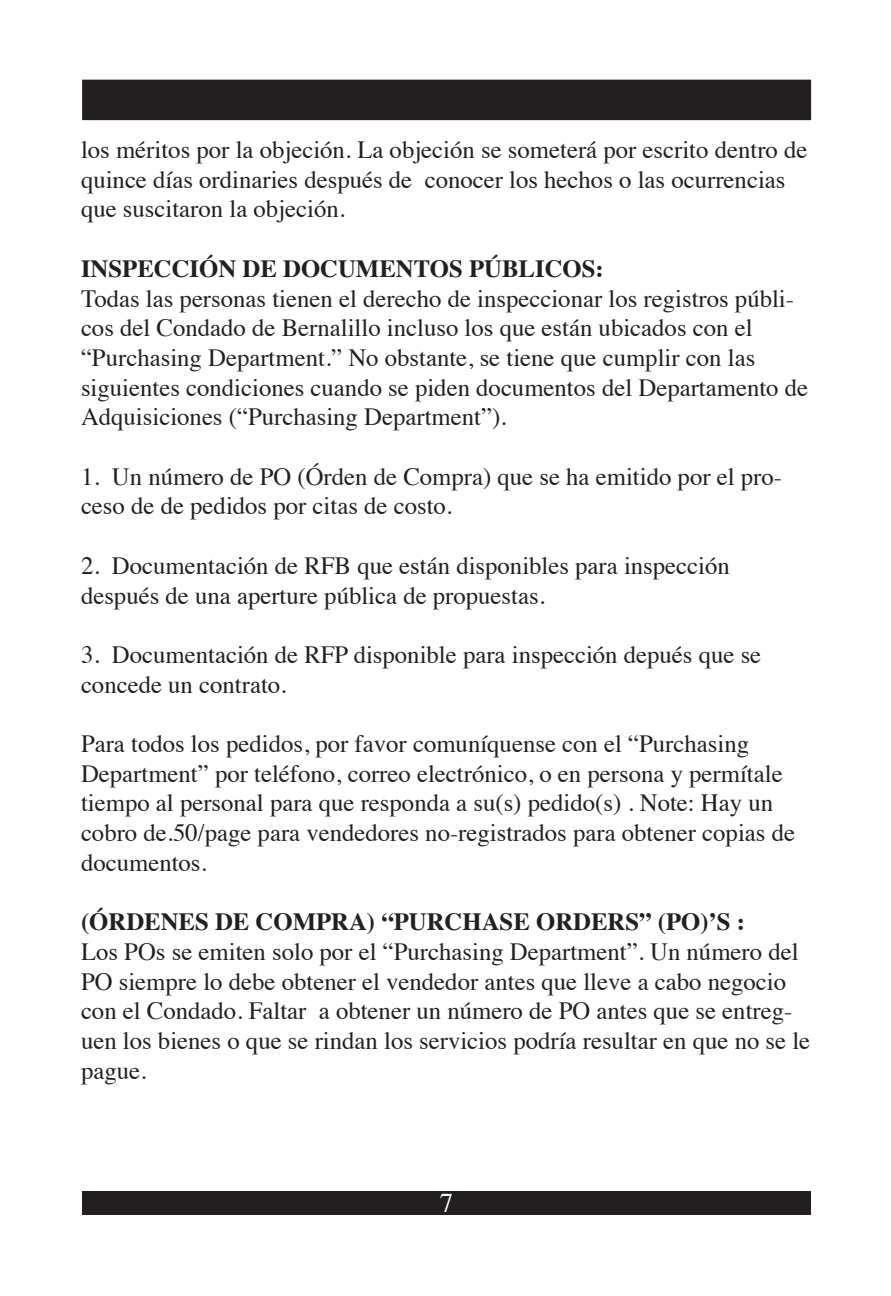
<style>
.page{position:relative;width:891px;height:1296px;background:#fff}
.page>*{position:absolute;margin:0;border:0;box-sizing:border-box;transform-origin:0 0}
.t1{font:27px "Times";color:#fff}
.t2{font:24.75px/29.7px "Times";color:#231f20}
.t3{font:700 24.75px "Times";color:#231f20}
</style>
<div class="page">
<div style="left:82px;top:1192px;width:729px;height:23px;background:#231f20"></div>
<div style="left:83px;top:81px;width:727px;height:38px;background:#231f20"></div>
<div style="left:82px;top:80px;width:729px;height:40px;border:2px solid #231f20"></div>
<p class="t2" style="left:81px;top:133px;width:728px">los méritos por la objeción. La objeción se someterá por escrito dentro de quince días ordinaries después de conocer los hechos o las ocurrencias que suscitaron la objeción.</p>
<p class="t3" style="left:81px;top:245px;width:524px">INSPECCIÓN DE DOCUMENTOS PÚBLICOS:</p>
<p class="t2" style="left:81px;top:281px;width:729px">Todas las personas tienen el derecho de inspeccionar los registros públi&shy;cos del Condado de Bernalillo incluso los que están ubicados con el “Purchasing Department.” No obstante, se tiene que cumplir con las siguientes condiciones cuando se piden documentos del Departamento de Adquisiciones (“Purchasing Department”).</p>
<p class="t2" style="left:81px;top:459px;width:703px">1. Un número de PO (Órden de Compra) que se ha emitido por el pro&shy;ceso de de pedidos por citas de costo.</p>
<p class="t2" style="left:81px;top:549px;width:650px">2. Documentación de RFB que están disponibles para inspección después de una aperture pública de propuestas.</p>
<p class="t2" style="left:81px;top:638px;width:682px">3. Documentación de RFP disponible para inspección depués que se concede un contrato.</p>
<p class="t2" style="left:81px;top:727px;width:716px">Para todos los pedidos, por favor comuníquense con el “Purchasing Department” por teléfono, correo electrónico, o en persona y permítale tiempo al personal para que responda a su(s) pedido(s) . Note: Hay un cobro de.50/page para vendedores no-registrados para obtener copias de documentos.</p>
<p class="t3" style="left:81px;top:898px;width:666px">(ÓRDENES DE COMPRA) “PURCHASE ORDERS” (PO)’S :</p>
<p class="t2" style="left:81px;top:935px;width:731px">Los POs se emiten solo por el “Purchasing Department”. Un número del PO siempre lo debe obtener el vendedor antes que lleve a cabo negocio con el Condado. Faltar a obtener un número de PO antes que se entreg&shy;uen los bienes o que se rindan los servicios podría resultar en que no se le pague.</p>
<p class="t1" style="left:440px;top:1178px;width:15px">7</p>
</div>
